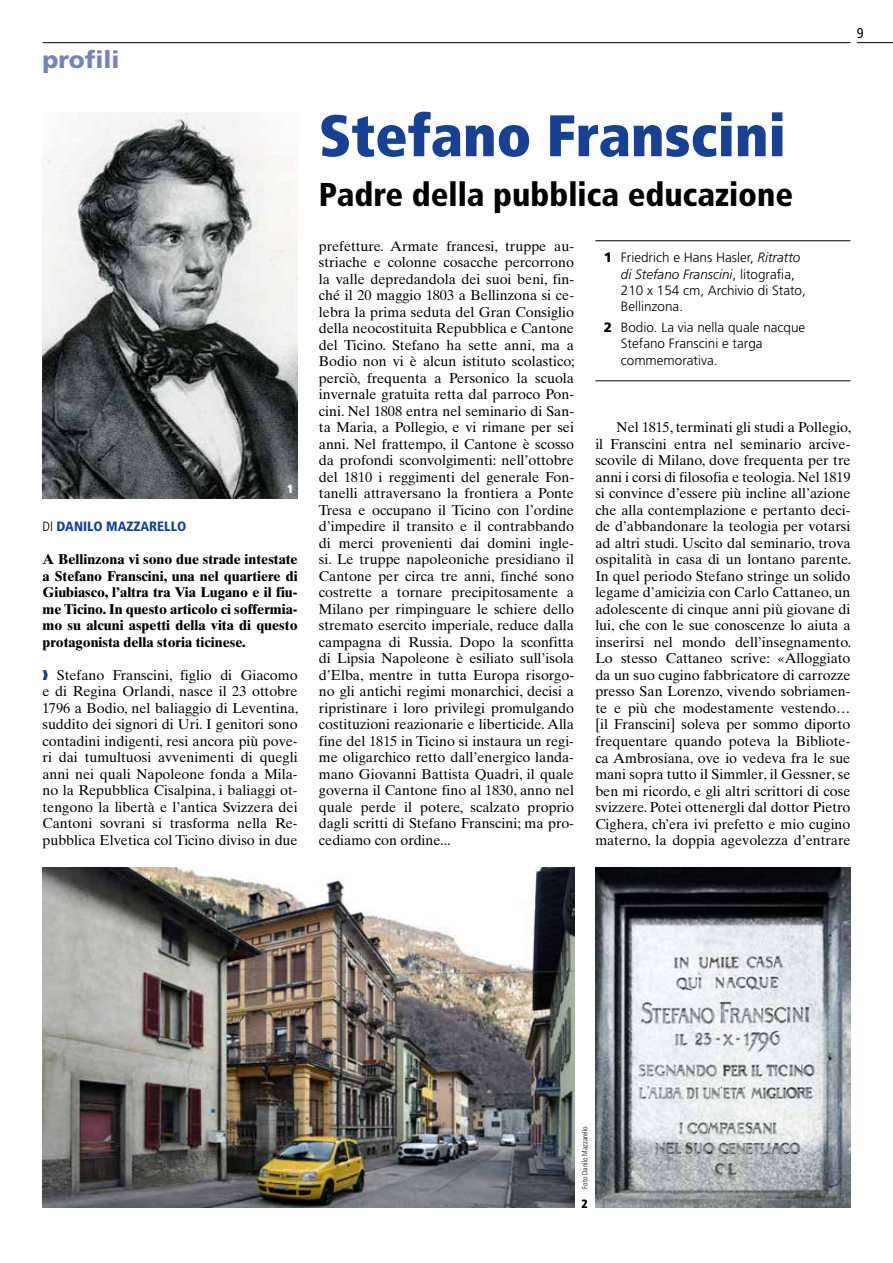
<style>
.page{position:relative;width:893px;height:1263px;background:#fff}
.page>*{position:absolute;margin:0;border:0;box-sizing:border-box;transform-origin:0 0}
.t1{font:900 condensed 58.5px "Frutiger LT Std";color:#164194}
.t2{font:900 condensed 33px "Frutiger LT Std";color:#000}
.t3{font:900 24px "Frutiger LT Std";color:#7882bf}
.t4{font:14.25px/16.5px "Times Ten LT Std";color:#000;text-align:justify}
.t5{font:700 14.25px/16.5px "Times Ten LT Std";color:#000;text-align:justify}
.t6{font:condensed 14.25px "Frutiger LT Std";color:#000}
.t7{font:300 13.5px/16.4px "Frutiger LT Std";color:#000}
.t8{font:900 condensed 13.5px "Frutiger LT Std";color:#164194}
.t9{font:900 condensed 12px "Frutiger LT Std";color:#fff}
.t10{font:900 condensed 12px "Frutiger LT Std";color:#000}
.t11{font:300 condensed 7.5px "Frutiger LT Std";color:#000}
.s1{font-weight:300;color:#000}
.s2{color:#164194}
.s3{font-weight:900}
.s4{font-style:italic}
</style>
<div class="page">
<hr style="left:43px;top:42px;width:807px;height:1px;background:#000">
<img style="left:43px;top:112px;width:255px;height:386px">
<img style="left:43px;top:867px;width:531px;height:341px">
<img style="left:595px;top:867px;width:255px;height:341px">
<hr style="left:595px;top:240px;width:255px;height:1px;background:#000">
<hr style="left:595px;top:381px;width:255px;height:1px;background:#000">
<hr style="left:857px;top:42px;width:36px;height:1px;background:#000">
<h3 class="t3" style="left:43px;top:45px;width:78px">profili</h3>
<p class="t9" style="left:287px;top:482px;width:8px">1</p>
<p class="t8" style="left:43px;top:518px;width:146px"><span class="s1">DI</span> DANILO MAZZARELLO</p>
<p class="t5" style="left:43px;top:551px;width:257px">A Bellinzona vi sono due strade intestate a Stefano Franscini, una nel quartiere di Giubiasco, l’altra tra Via Lugano e il fiu&shy;me Ticino. In questo articolo ci soffermia&shy;mo su alcuni aspetti della vita di questo protagonista della storia ticinese.</p>
<p class="t4" style="left:43px;top:666px;width:257px"><span class="s2">❱</span> Stefano Franscini, figlio di Giacomo e di Regina Orlandi, nasce il 23 ottobre 1796 a Bodio, nel baliaggio di Leventina, suddito dei signori di Uri. I genitori sono contadini indigenti, resi ancora più pove&shy;ri dai tumultuosi avvenimenti di quegli anni nei quali Napoleone fonda a Mila&shy;no la Repubblica Cisalpina, i baliaggi ot&shy;tengono la libertà e l’antica Svizzera dei Cantoni sovrani si trasforma nella Re&shy;pubblica Elvetica col Ticino diviso in due</p>
<h1 class="t1" style="left:319px;top:100px;width:468px">Stefano Franscini</h1>
<h2 class="t2" style="left:319px;top:174px;width:476px">Padre della pubblica educazione</h2>
<p class="t6" style="left:857px;top:25px;width:8px">9</p>
<p class="t4" style="left:319px;top:238px;width:257px">prefetture. Armate francesi, truppe au&shy;striache e colonne cosacche percorrono la valle depredandola dei suoi beni, fin&shy;ché il 20 maggio 1803 a Bellinzona si ce&shy;lebra la prima seduta del Gran Consiglio della neocostituita Repubblica e Cantone del Ticino. Stefano ha sette anni, ma a Bodio non vi è alcun istituto scolastico; perciò, frequenta a Personico la scuola invernale gratuita retta dal parroco Pon&shy;cini. Nel 1808 entra nel seminario di San&shy;ta Maria, a Pollegio, e vi rimane per sei anni. Nel frattempo, il Cantone è scosso da profondi sconvolgimenti: nell’ottobre del 1810 i reggimenti del generale Fon&shy;tanelli attraversano la frontiera a Ponte Tresa e occupano il Ticino con l’ordine d’impedire il transito e il contrabbando di merci provenienti dai domini ingle&shy;si. Le truppe napoleoniche presidiano il Cantone per circa tre anni, finché sono costrette a tornare precipitosamente a Milano per rimpinguare le schiere dello stremato esercito imperiale, reduce dalla campagna di Russia. Dopo la sconfitta di Lipsia Napoleone è esiliato sull’isola d’Elba, mentre in tutta Europa risorgo&shy;no gli antichi regimi monarchici, decisi a ripristinare i loro privilegi promulgando costituzioni reazionarie e liberticide. Alla fine del 1815 in Ticino si instaura un regi&shy;me oligarchico retto dall’energico landa&shy;mano Giovanni Battista Quadri, il quale governa il Cantone fino al 1830, anno nel quale perde il potere, scalzato proprio dagli scritti di Stefano Franscini; ma pro&shy;cediamo con ordine...</p>
<p class="t7" style="left:621px;top:249px;width:187px;text-indent:-17px"><span class="s3">1</span> Friedrich e Hans Hasler, <span class="s4">Ritratto di Stefano Franscini</span>, litografia,<br>210 x 154 cm, Archivio di Stato,<br>Bellinzona.</p>
<p class="t7" style="left:621px;top:319px;width:186px;text-indent:-17px"><span class="s3">2</span> Bodio. La via nella quale nacque<br>Stefano Franscini e targa commemorativa.</p>
<p class="t4" style="left:595px;top:419px;width:257px;text-indent:21px">Nel 1815, terminati gli studi a Pollegio, il Franscini entra nel seminario arcive&shy;scovile di Milano, dove frequenta per tre anni i corsi di filosofia e teologia. Nel 1819 si convince d’essere più incline all’azione che alla contemplazione e pertanto deci&shy;de d’abbandonare la teologia per votarsi ad altri studi. Uscito dal seminario, trova ospitalità in casa di un lontano parente.<br>In quel periodo Stefano stringe un solido legame d’amicizia con Carlo Cattaneo, un adolescente di cinque anni più giovane di lui, che con le sue conoscenze lo aiuta a inserirsi nel mondo dell’insegnamento.<br>Lo stesso Cattaneo scrive: «Alloggiato da un suo cugino fabbricatore di carrozze presso San Lorenzo, vivendo sobriamen&shy;te e più che modestamente vestendo… [il Franscini] soleva per sommo diporto frequentare quando poteva la Bibliote&shy;ca Ambrosiana, ove io vedeva fra le sue mani sopra tutto il Simmler, il Gessner, se ben mi ricordo, e gli altri scrittori di cose svizzere. Potei ottenergli dal dottor Pietro Cighera, ch’era ivi prefetto e mio cugino materno, la doppia agevolezza d’entrare</p>
<p class="t11" style="left:581px;top:1188px;width:64px;rotate:-90deg">Foto Danilo Mazzarello</p>
<p class="t10" style="left:582px;top:1196px;width:8px">2</p>
</div>
